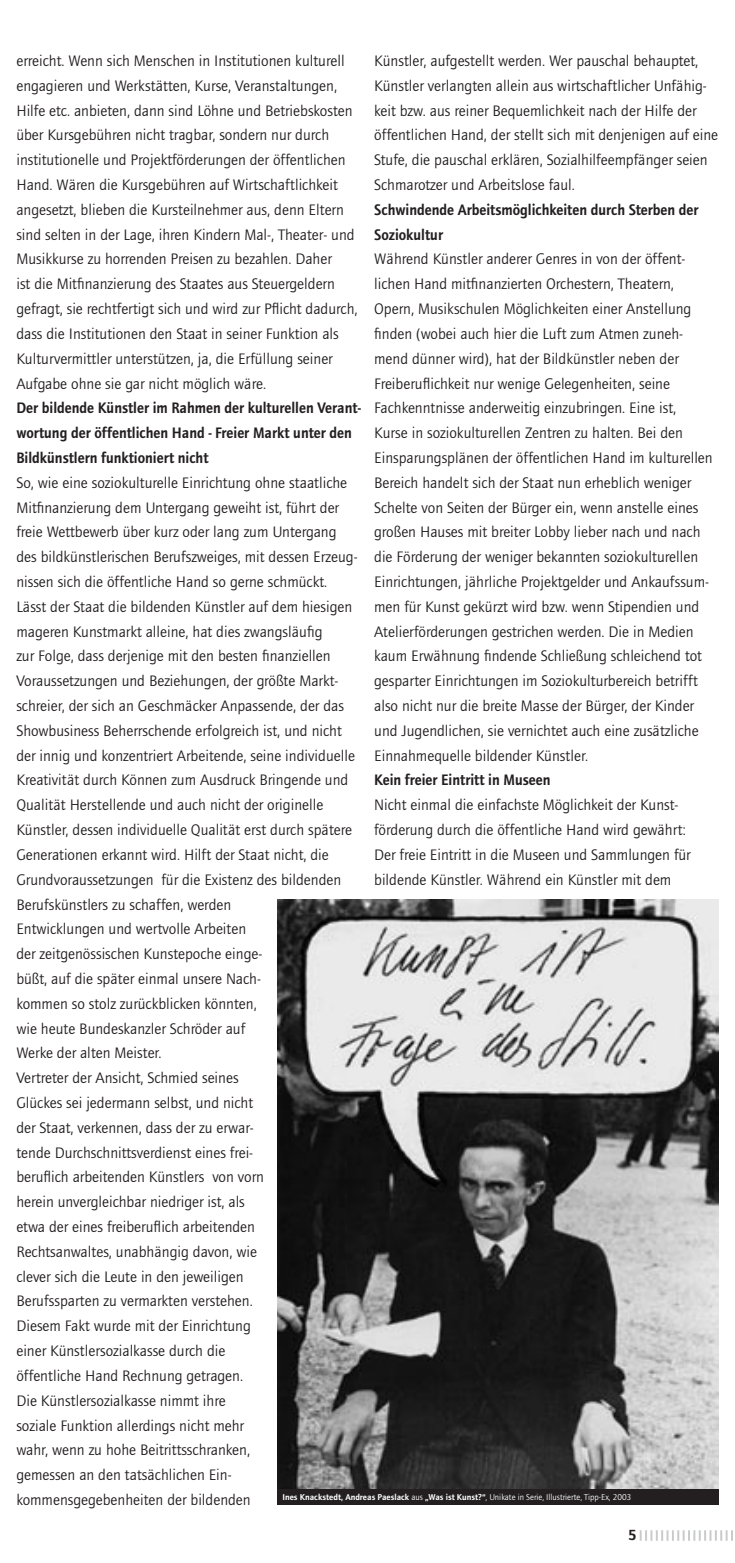
<style>
.page{position:relative;width:735px;height:1563px;background:#fff}
.page>*{position:absolute;margin:0;border:0;box-sizing:border-box;transform-origin:0 0}
.t1{font:15.75px/24.8px "Foundry Journal";color:#231f20}
.t2{font:600 15.75px/24.8px "Foundry Journal";color:#231f20;scale:.93 1}
.t3{font:600 15.22px "Foundry Journal";color:#231f20}
.t4{font:600 8.75px "Foundry Journal";color:#fff}
.s1{font-weight:400}
</style>
<div class="page">
<svg style="left:639px;top:1530px;width:93px;height:10px"></svg>
<img style="left:277px;top:899px;width:441px;height:590px">
<div style="left:277px;top:1489px;width:441px;height:16px;background:#231f20"></div>
<p class="t1" style="left:16px;top:49px;width:342px">erreicht. Wenn sich Menschen in Institutionen kulturell engagieren und Werkstätten, Kurse, Veranstaltungen, Hilfe etc. anbieten, dann sind Löhne und Betriebskosten über Kursgebühren nicht tragbar, sondern nur durch institutionelle und Projektförderungen der öffentlichen Hand. Wären die Kursgebühren auf Wirtschaftlichkeit angesetzt, blieben die Kursteilnehmer aus, denn Eltern sind selten in der Lage, ihren Kindern Mal-, Theater- und Musikkurse zu horrenden Preisen zu bezahlen. Daher<br>ist die Mitfinanzierung des Staates aus Steuergeldern gefragt, sie rechtfertigt sich und wird zur Pflicht dadurch, dass die Institutionen den Staat in seiner Funktion als Kulturvermittler unterstützen, ja, die Erfüllung seiner Aufgabe ohne sie gar nicht möglich wäre.</p>
<p class="t2" style="left:16px;top:396px;width:372px">Der bildende Künstler im Rahmen der kulturellen Verant&shy;wortung der öffentlichen Hand - Freier Markt unter den<br>Bildkünstlern funktioniert nicht</p>
<p class="t1" style="left:16px;top:470px;width:342px">So, wie eine soziokulturelle Einrichtung ohne staatliche Mitfinanzierung dem Untergang geweiht ist, führt der freie Wettbewerb über kurz oder lang zum Untergang des bildkünstlerischen Berufszweiges, mit dessen Erzeug&shy;nissen sich die öffentliche Hand so gerne schmückt.<br>Lässt der Staat die bildenden Künstler auf dem hiesigen mageren Kunstmarkt alleine, hat dies zwangsläufig<br>zur Folge, dass derjenige mit den besten finanziellen Voraussetzungen und Beziehungen, der größte Markt&shy;schreier, der sich an Geschmäcker Anpassende, der das Showbusiness Beherrschende erfolgreich ist, und nicht der innig und konzentriert Arbeitende, seine individuelle Kreativität durch Können zum Ausdruck Bringende und Qualität Herstellende und auch nicht der originelle Künstler, dessen individuelle Qualität erst durch spätere Generationen erkannt wird. Hilft der Staat nicht, die Grundvoraussetzungen für die Existenz des bildenden Berufskünstlers zu schaffen, werden<br>Entwicklungen und wertvolle Arbeiten<br>der zeitgenössischen Kunstepoche einge-<br>büßt, auf die später einmal unsere Nach-<br>kommen so stolz zurückblicken könnten,<br>wie heute Bundeskanzler Schröder auf<br>Werke der alten Meister.<br>Vertreter der Ansicht, Schmied seines<br>Glückes sei jedermann selbst, und nicht<br>der Staat, verkennen, dass der zu erwar-<br>tende Durchschnittsverdienst eines frei-<br>beruflich arbeitenden Künstlers von vorn<br>herein unvergleichbar niedriger ist, als<br>etwa der eines freiberuflich arbeitenden<br>Rechtsanwaltes, unabhängig davon, wie<br>clever sich die Leute in den jeweiligen<br>Berufssparten zu vermarkten verstehen.<br>Diesem Fakt wurde mit der Einrichtung<br>einer Künstlersozialkasse durch die<br>öffentliche Hand Rechnung getragen.<br>Die Künstlersozialkasse nimmt ihre<br>soziale Funktion allerdings nicht mehr<br>wahr, wenn zu hohe Beitrittsschranken,<br>gemessen an den tatsächlichen Ein&shy;kommensgegebenheiten der bildenden</p>
<p class="t1" style="left:374px;top:49px;width:345px">Künstler, aufgestellt werden. Wer pauschal behauptet, Künstler verlangten allein aus wirtschaftlicher Unfähig&shy;keit bzw. aus reiner Bequemlichkeit nach der Hilfe der öffentlichen Hand, der stellt sich mit denjenigen auf eine Stufe, die pauschal erklären, Sozialhilfeempfänger seien Schmarotzer und Arbeitslose faul.</p>
<p class="t2" style="left:374px;top:197px;width:350px">Schwindende Arbeitsmöglichkeiten durch Sterben der<br>Soziokultur</p>
<p class="t1" style="left:374px;top:247px;width:340px">Während Künstler anderer Genres in von der öffent&shy;lichen Hand mitfinanzierten Orchestern, Theatern, Opern, Musikschulen Möglichkeiten einer Anstellung finden (wobei auch hier die Luft zum Atmen zuneh&shy;mend dünner wird), hat der Bildkünstler neben der Freiberuflichkeit nur wenige Gelegenheiten, seine Fachkenntnisse anderweitig einzubringen. Eine ist, Kurse in soziokulturellen Zentren zu halten. Bei den Einsparungsplänen der öffentlichen Hand im kulturellen Bereich handelt sich der Staat nun erheblich weniger Schelte von Seiten der Bürger ein, wenn anstelle eines großen Hauses mit breiter Lobby lieber nach und nach die Förderung der weniger bekannten soziokulturellen Einrichtungen, jährliche Projektgelder und Ankaufssum&shy;men für Kunst gekürzt wird bzw. wenn Stipendien und Atelierförderungen gestrichen werden. Die in Medien kaum Erwähnung findende Schließung schleichend tot gesparter Einrichtungen im Soziokulturbereich betrifft also nicht nur die breite Masse der Bürger, der Kinder und Jugendlichen, sie vernichtet auch eine zusätzliche Einnahmequelle bildender Künstler.</p>
<p class="t2" style="left:374px;top:768px;width:191px">Kein freier Eintritt in Museen</p>
<p class="t1" style="left:374px;top:793px;width:318px">Nicht einmal die einfachste Möglichkeit der Kunst&shy;förderung durch die öffentliche Hand wird gewährt:<br>Der freie Eintritt in die Museen und Sammlungen für bildende Künstler. Während ein Künstler mit dem</p>
<p class="t4" style="left:282px;top:1492px;width:350px">Ines Knackstedt, Andreas Paeslack <span class="s1">aus</span> „Was ist Kunst?“<span class="s1">, Unikate in Serie, Illustrierte, Tipp-Ex, 2003</span></p>
<p class="t3" style="left:627px;top:1526px;width:10px">5</p>
</div>
